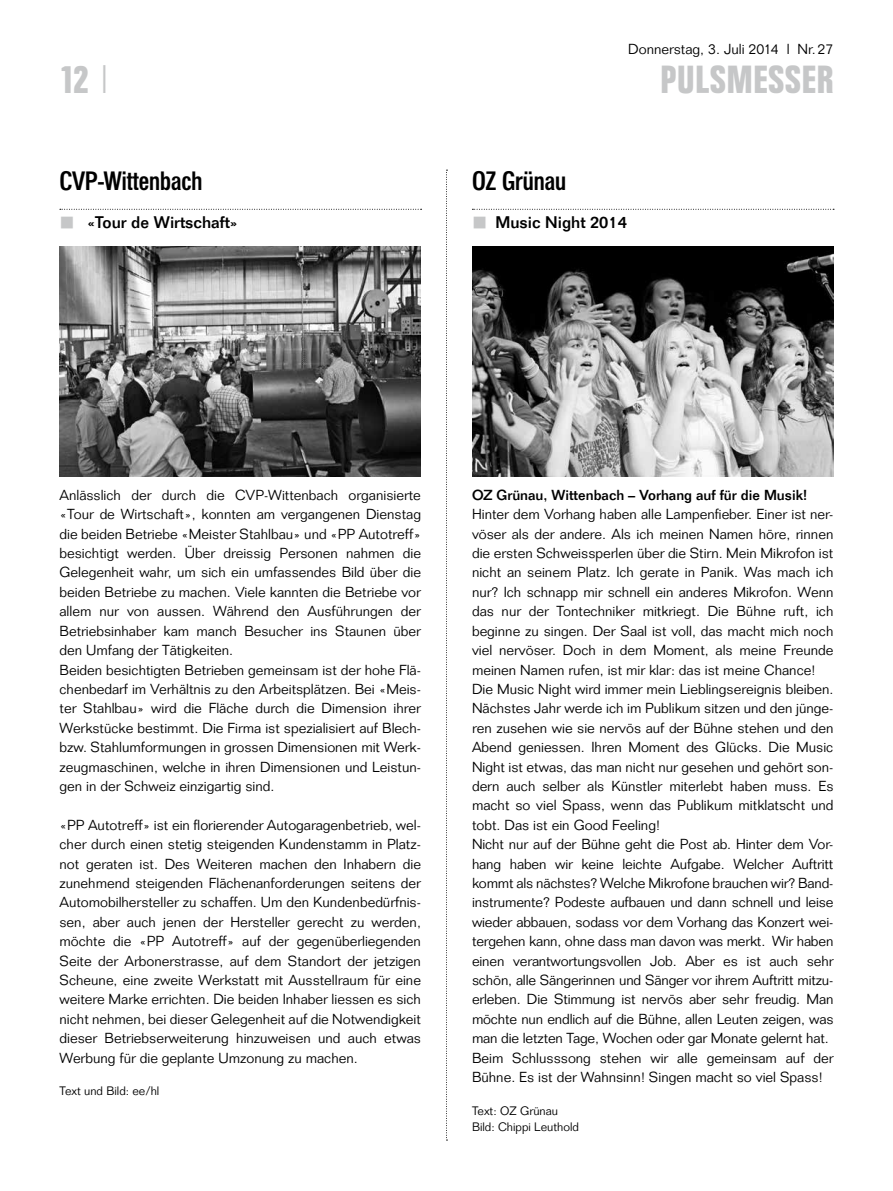
<style>
.page{position:relative;width:893px;height:1191px;background:#fff}
.page>*{position:absolute;margin:0;border:0;box-sizing:border-box;transform-origin:0 0}
.t1{font:700 39px "Folio Condensed BQ";letter-spacing:.03em;color:#c6c7c8}
.t2{font:500 26.25px "Folio Condensed BQ";color:#000}
.t3{font:500 16.5px "Folio";color:#000}
.t4{font:300 14.25px/19.4px "Folio";color:#000}
.t5{font:500 14.25px "Folio";color:#000}
.t6{font:300 12px/16.5px "Folio";color:#000}
.s1{font-family:"Folio";font-weight:300}
</style>
<div class="page">
<svg style="left:446px;top:170px;width:1px;height:970px"></svg>
<svg style="left:472px;top:209px;width:362px;height:1px"></svg>
<img style="left:472px;top:246px;width:361px;height:230px">
<svg style="left:60px;top:209px;width:362px;height:1px"></svg>
<img style="left:60px;top:246px;width:361px;height:230px">
<h1 class="t1" style="left:60px;top:58px;width:51px">12 <span class="s1">|</span></h1>
<h2 class="t2" style="left:60px;top:166px;width:144px">CVP-Wittenbach</h2>
<p class="t3" style="left:88px;top:213px;width:152px">«Tour de Wirtschaft»</p>
<p class="t4" style="left:628px;top:39px;width:207px">Donnerstag, 3. Juli 2014 l Nr.27</p>
<h1 class="t1" style="left:661px;top:58px;width:174px">PULSMESSER</h1>
<h2 class="t2" style="left:472px;top:166px;width:96px">OZ Grünau</h2>
<p class="t3" style="left:495px;top:213px;width:133px">Music Night 2014</p>
<p class="t4" style="left:60px;top:485px;width:363px">Anlässlich der durch die CVP-Wittenbach organisierte «Tour de Wirtschaft», konnten am vergangenen Dienstag die beiden Betriebe «Meister Stahlbau» und «PP Autotreff» besichtigt werden. Über dreissig Personen nahmen die Gelegenheit wahr, um sich ein umfassendes Bild über die beiden Betriebe zu machen. Viele kannten die Betriebe vor allem nur von aussen. Während den Ausführungen der Betriebsinhaber kam manch Besucher ins Staunen über den Umfang der Tätigkeiten.<br>Beiden besichtigten Betrieben gemeinsam ist der hohe Flä&shy;chenbedarf im Verhältnis zu den Arbeitsplätzen. Bei «Meis&shy;ter Stahlbau» wird die Fläche durch die Dimension ihrer Werkstücke bestimmt. Die Firma ist spezialisiert auf Blech&shy;bzw. Stahlumformungen in grossen Dimensionen mit Werk&shy;zeugmaschinen, welche in ihren Dimensionen und Leistun&shy;gen in der Schweiz einzigartig sind.</p>
<p class="t4" style="left:60px;top:815px;width:363px;text-align:justify">«PP Autotreff» ist ein florierender Autogaragenbetrieb, wel&shy;cher durch einen stetig steigenden Kundenstamm in Platz&shy;not geraten ist. Des Weiteren machen den Inhabern die zunehmend steigenden Flächenanforderungen seitens der Automobilhersteller zu schaffen. Um den Kundenbedürfnis&shy;sen, aber auch jenen der Hersteller gerecht zu werden, möchte die «PP Autotreff» auf der gegenüberliegenden Seite der Arbonerstrasse, auf dem Standort der jetzigen Scheune, eine zweite Werkstatt mit Ausstellraum für eine weitere Marke errichten. Die beiden Inhaber liessen es sich nicht nehmen, bei dieser Gelegenheit auf die Notwendigkeit dieser Betriebserweiterung hinzuweisen und auch etwas Werbung für die geplante Umzonung zu machen.</p>
<p class="t6" style="left:60px;top:1082px;width:101px">Text und Bild: ee/hl</p>
<p class="t5" style="left:472px;top:486px;width:337px">OZ Grünau, Wittenbach – Vorhang auf für die Musik!</p>
<p class="t4" style="left:472px;top:504px;width:363px">Hinter dem Vorhang haben alle Lampenfieber. Einer ist ner&shy;vöser als der andere. Als ich meinen Namen höre, rinnen die ersten Schweissperlen über die Stirn. Mein Mikrofon ist nicht an seinem Platz. Ich gerate in Panik. Was mach ich nur? Ich schnapp mir schnell ein anderes Mikrofon. Wenn das nur der Tontechniker mitkriegt. Die Bühne ruft, ich beginne zu singen. Der Saal ist voll, das macht mich noch viel nervöser. Doch in dem Moment, als meine Freunde meinen Namen rufen, ist mir klar: das ist meine Chance!<br>Die Music Night wird immer mein Lieblingsereignis bleiben.<br>Nächstes Jahr werde ich im Publikum sitzen und den jünge&shy;ren zusehen wie sie nervös auf der Bühne stehen und den Abend geniessen. Ihren Moment des Glücks. Die Music Night ist etwas, das man nicht nur gesehen und gehört son&shy;dern auch selber als Künstler miterlebt haben muss. Es macht so viel Spass, wenn das Publikum mitklatscht und tobt. Das ist ein Good Feeling!<br>Nicht nur auf der Bühne geht die Post ab. Hinter dem Vor&shy;hang haben wir keine leichte Aufgabe. Welcher Auftritt kommt als nächstes? Welche Mikrofone brauchen wir? Band&shy;instrumente? Podeste aufbauen und dann schnell und leise wieder abbauen, sodass vor dem Vorhang das Konzert wei&shy;tergehen kann, ohne dass man davon was merkt. Wir haben einen verantwortungsvollen Job. Aber es ist auch sehr schön, alle Sängerinnen und Sänger vor ihrem Auftritt mitzu&shy;erleben. Die Stimmung ist nervös aber sehr freudig. Man möchte nun endlich auf die Bühne, allen Leuten zeigen, was man die letzten Tage, Wochen oder gar Monate gelernt hat.<br>Beim Schlusssong stehen wir alle gemeinsam auf der Bühne. Es ist der Wahnsinn! Singen macht so viel Spass!</p>
<p class="t6" style="left:472px;top:1102px;width:108px">Text: OZ Grünau<br>Bild: Chippi Leuthold</p>
</div>
